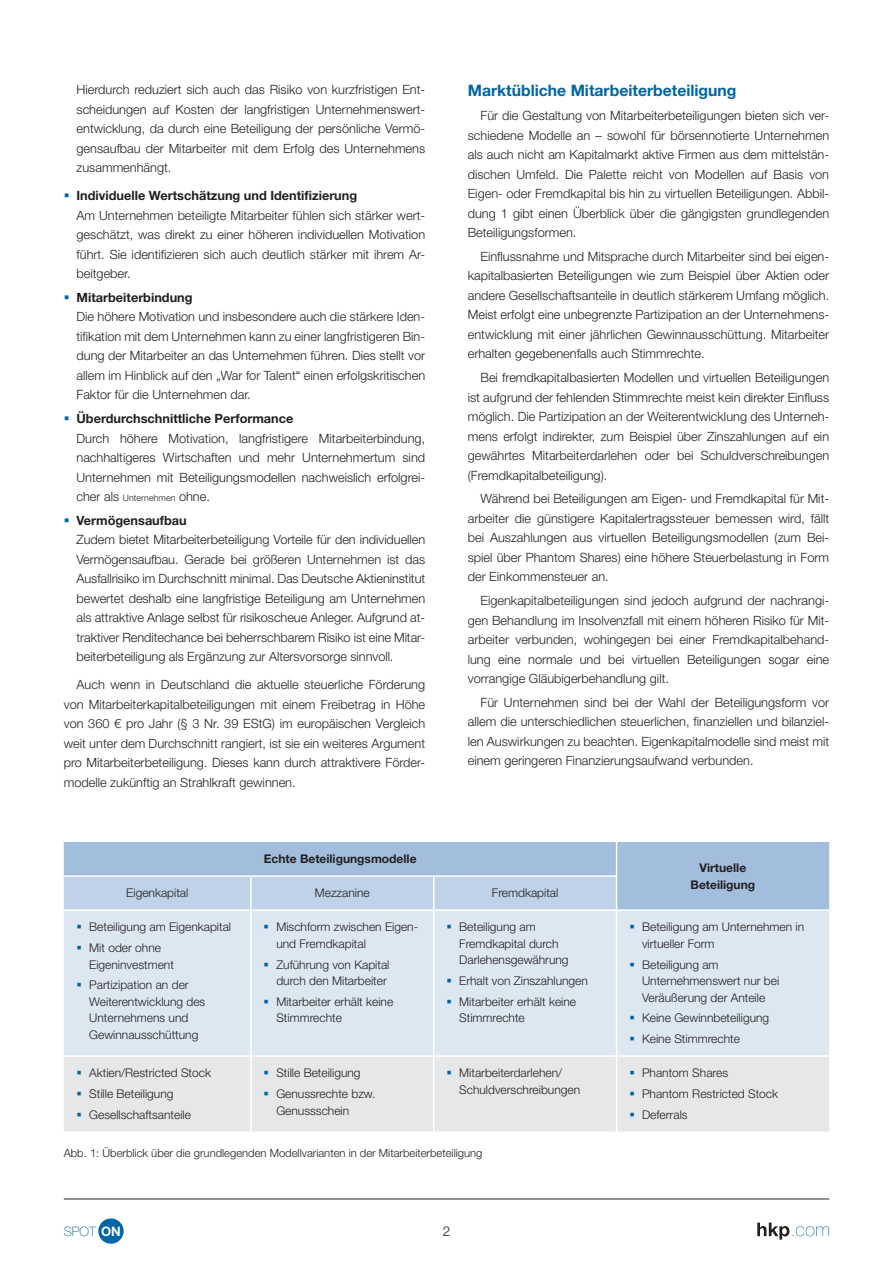
<style>
.page{position:relative;width:893px;height:1263px;background:#fff}
.page>*{position:absolute;margin:0;border:0;box-sizing:border-box;transform-origin:0 0}
.t1{font:700 15.75px "Helvetica Neue LT Std";color:#0065a4}
.t2{font:300 13.5px "Helvetica Neue LT Std";color:#231f20}
.t3{font:100 13.05px "Helvetica Neue LT Std";color:#0065a4}
.t4{font:300 12.75px/19.5px "Helvetica Neue LT Std";color:#231f20;text-align:justify}
.t5{font:700 12.75px "Helvetica Neue LT Std";color:#231f20}
.t6{font:300 12px/16.5px "Helvetica Neue LT Std";color:#231f20}
.t7{font:700 12px/16.5px "Helvetica Neue LT Std";color:#231f20;text-align:center}
.t8{font:300 11.25px "Helvetica Neue LT Std";color:#231f20}
.s1{font-size:9px}
.s2{font-weight:700;color:#fff}
</style>
<div class="page">
<svg style="left:757px;top:1222px;width:72px;height:17px"></svg>
<hr style="left:64px;top:1199px;width:765px;height:1px;background:#231f20">
<div style="left:98px;top:1218px;width:26px;height:26px;background:#0065a4;border-radius:50%"></div>
<div style="left:64px;top:842px;width:765px;height:67px;background:#a3bddd"></div>
<div style="left:64px;top:877px;width:552px;height:32px;background:#c0d2e8"></div>
<div style="left:64px;top:911px;width:765px;height:144px;background:#dde7f2"></div>
<div style="left:64px;top:1057px;width:765px;height:74px;background:#e6e7e9"></div>
<hr style="left:616px;top:842px;width:1px;height:33px;background:#fff">
<hr style="left:64px;top:875px;width:187px;height:2px;background:#fff">
<hr style="left:251px;top:875px;width:183px;height:2px;background:#fff">
<hr style="left:250px;top:877px;width:2px;height:32px;background:#fff">
<hr style="left:434px;top:875px;width:183px;height:2px;background:#fff">
<hr style="left:433px;top:877px;width:1px;height:32px;background:#fff">
<hr style="left:616px;top:877px;width:1px;height:32px;background:#fff">
<hr style="left:250px;top:911px;width:2px;height:144px;background:#fff">
<hr style="left:433px;top:911px;width:1px;height:144px;background:#fff">
<hr style="left:616px;top:911px;width:1px;height:144px;background:#fff">
<hr style="left:250px;top:1057px;width:2px;height:74px;background:#fff">
<hr style="left:433px;top:1057px;width:1px;height:74px;background:#fff">
<hr style="left:616px;top:1057px;width:1px;height:74px;background:#fff">
<svg style="left:78px;top:925px;width:3px;height:4px"></svg>
<svg style="left:78px;top:946px;width:3px;height:4px"></svg>
<svg style="left:78px;top:983px;width:3px;height:4px"></svg>
<svg style="left:265px;top:925px;width:3px;height:4px"></svg>
<svg style="left:265px;top:962px;width:3px;height:4px"></svg>
<svg style="left:447px;top:925px;width:4px;height:4px"></svg>
<svg style="left:447px;top:979px;width:4px;height:3px"></svg>
<svg style="left:447px;top:1000px;width:4px;height:3px"></svg>
<svg style="left:630px;top:925px;width:4px;height:4px"></svg>
<svg style="left:630px;top:962px;width:4px;height:4px"></svg>
<svg style="left:630px;top:1016px;width:4px;height:4px"></svg>
<svg style="left:630px;top:1037px;width:4px;height:3px"></svg>
<svg style="left:78px;top:1071px;width:3px;height:4px"></svg>
<svg style="left:78px;top:1112px;width:3px;height:4px"></svg>
<svg style="left:265px;top:1071px;width:3px;height:4px"></svg>
<svg style="left:447px;top:1071px;width:4px;height:4px"></svg>
<svg style="left:630px;top:1071px;width:4px;height:4px"></svg>
<svg style="left:630px;top:1092px;width:4px;height:3px"></svg>
<svg style="left:630px;top:1112px;width:4px;height:4px"></svg>
<p class="t4" style="left:77px;top:80px;width:350px">Hierdurch reduziert sich auch das Risiko von kurzfristigen Ent&shy;scheidungen auf Kosten der langfristigen Unternehmenswert&shy;entwicklung, da durch eine Beteiligung der persönliche Vermö&shy;gensaufbau der Mitarbeiter mit dem Erfolg des Unternehmens zusammenhängt.</p>
<p class="t5" style="left:77px;top:188px;width:282px">Individuelle Wertschätzung und Identifizierung</p>
<p class="t4" style="left:77px;top:205px;width:350px">Am Unternehmen beteiligte Mitarbeiter fühlen sich stärker wert&shy;geschätzt, was direkt zu einer höheren individuellen Motivation führt. Sie identifizieren sich auch deutlich stärker mit ihrem Ar&shy;beitgeber.</p>
<p class="t5" style="left:77px;top:289px;width:118px">Mitarbeiterbindung</p>
<p class="t4" style="left:77px;top:307px;width:350px">Die höhere Motivation und insbesondere auch die stärkere Iden&shy;tifikation mit dem Unternehmen kann zu einer langfristigeren Bin&shy;dung der Mitarbeiter an das Unternehmen führen. Dies stellt vor allem im Hinblick auf den „War for Talent“ einen erfolgskritischen Faktor für die Unternehmen dar.</p>
<p class="t5" style="left:76px;top:411px;width:218px">Überdurchschnittliche Performance</p>
<p class="t4" style="left:76px;top:428px;width:350px">Durch höhere Motivation, langfristigere Mitarbeiterbindung, nachhaltigeres Wirtschaften und mehr Unternehmertum sind Unternehmen mit Beteiligungsmodellen nachweislich erfolgrei&shy;cher als <span class="s1">Unternehmen</span> ohne.</p>
<p class="t5" style="left:77px;top:512px;width:112px">Vermögensaufbau</p>
<p class="t4" style="left:77px;top:530px;width:350px">Zudem bietet Mitarbeiterbeteiligung Vorteile für den individuellen Vermögensaufbau. Gerade bei größeren Unternehmen ist das Ausfallrisiko im Durchschnitt minimal. Das Deutsche Aktieninstitut bewertet deshalb eine langfristige Beteiligung am Unternehmen als attraktive Anlage selbst für risikoscheue Anleger. Aufgrund at&shy;traktiver Renditechance bei beherrschbarem Risiko ist eine Mitar&shy;beiterbeteiligung als Ergänzung zur Altersvorsorge sinnvoll.</p>
<p class="t4" style="left:64px;top:675px;width:363px;text-indent:13px">Auch wenn in Deutschland die aktuelle steuerliche Förderung von Mitarbeiterkapitalbeteiligungen mit einem Freibetrag in Höhe von 360 € pro Jahr (§ 3 Nr. 39 EStG) im europäischen Vergleich weit unter dem Durchschnitt rangiert, ist sie ein weiteres Argument pro Mitarbeiterbeteiligung. Dieses kann durch attraktivere Förder&shy;modelle zukünftig an Strahlkraft gewinnen.</p>
<p class="t1" style="left:468px;top:81px;width:270px">Marktübliche Mitarbeiterbeteiligung</p>
<p class="t4" style="left:468px;top:105px;width:363px;text-indent:13px">Für die Gestaltung von Mitarbeiterbeteiligungen bieten sich ver&shy;schiedene Modelle an – sowohl für börsennotierte Unternehmen als auch nicht am Kapitalmarkt aktive Firmen aus dem mittelstän&shy;dischen Umfeld. Die Palette reicht von Modellen auf Basis von Eigen- oder Fremdkapital bis hin zu virtuellen Beteiligungen. Abbil&shy;dung 1 gibt einen Überblick über die gängigsten grundlegenden Beteiligungsformen.</p>
<p class="t4" style="left:468px;top:246px;width:363px;text-indent:13px">Einflussnahme und Mitsprache durch Mitarbeiter sind bei eigen&shy;kapitalbasierten Beteiligungen wie zum Beispiel über Aktien oder andere Gesellschaftsanteile in deutlich stärkerem Umfang möglich.<br>Meist erfolgt eine unbegrenzte Partizipation an der Unternehmens&shy;entwicklung mit einer jährlichen Gewinnausschüttung. Mitarbeiter erhalten gegebenenfalls auch Stimmrechte.</p>
<p class="t4" style="left:468px;top:367px;width:363px;text-indent:13px">Bei fremdkapitalbasierten Modellen und virtuellen Beteiligungen ist aufgrund der fehlenden Stimmrechte meist kein direkter Einfluss möglich. Die Partizipation an der Weiterentwicklung des Unterneh&shy;mens erfolgt indirekter, zum Beispiel über Zinszahlungen auf ein gewährtes Mitarbeiterdarlehen oder bei Schuldverschreibungen (Fremdkapitalbeteiligung).</p>
<p class="t4" style="left:468px;top:489px;width:363px;text-indent:13px">Während bei Beteiligungen am Eigen- und Fremdkapital für Mit&shy;arbeiter die günstigere Kapitalertragssteuer bemessen wird, fällt bei Auszahlungen aus virtuellen Beteiligungsmodellen (zum Bei&shy;spiel über Phantom Shares) eine höhere Steuerbelastung in Form der Einkommensteuer an.</p>
<p class="t4" style="left:468px;top:590px;width:363px;text-indent:13px">Eigenkapitalbeteiligungen sind jedoch aufgrund der nachrangi&shy;gen Behandlung im Insolvenzfall mit einem höheren Risiko für Mit&shy;arbeiter verbunden, wohingegen bei einer Fremdkapitalbehand&shy;lung eine normale und bei virtuellen Beteiligungen sogar eine vorrangige Gläubigerbehandlung gilt.</p>
<p class="t4" style="left:468px;top:692px;width:363px;text-indent:13px">Für Unternehmen sind bei der Wahl der Beteiligungsform vor allem die unterschiedlichen steuerlichen, finanziellen und bilanziel&shy;len Auswirkungen zu beachten. Eigenkapitalmodelle sind meist mit einem geringeren Finanzierungsaufwand verbunden.</p>
<p class="t7" style="left:264px;top:850px;width:154px">Echte Beteiligungsmodelle</p>
<p class="t6" style="left:126px;top:885px;width:64px">Eigenkapital</p>
<p class="t6" style="left:315px;top:885px;width:56px">Mezzanine</p>
<p class="t6" style="left:492px;top:885px;width:68px">Fremdkapital</p>
<p class="t6" style="left:89px;top:916px;width:143px;line-height:20.7px">Beteiligung am Eigenkapital<br>Mit oder ohne</p>
<p class="t6" style="left:89px;top:954px;width:101px;line-height:20.7px">Eigeninvestment<br>Partizipation an der</p>
<p class="t6" style="left:89px;top:993px;width:118px">Weiterentwicklung des<br>Unternehmens und<br>Gewinnausschüttung</p>
<p class="t6" style="left:459px;top:919px;width:111px">Beteiligung am<br>Fremdkapital durch<br>Darlehensgewährung</p>
<p class="t6" style="left:459px;top:970px;width:130px;line-height:20.7px">Erhalt von Zinszahlungen<br>Mitarbeiter erhält keine</p>
<p class="t6" style="left:459px;top:1010px;width:67px">Stimmrechte</p>
<p class="t6" style="left:276px;top:919px;width:143px">Mischform zwischen Eigen&shy;und Fremdkapital</p>
<p class="t6" style="left:276px;top:956px;width:115px">Zuführung von Kapital durch den Mitarbeiter</p>
<p class="t6" style="left:276px;top:993px;width:118px">Mitarbeiter erhält keine<br>Stimmrechte</p>
<p class="t7" style="left:691px;top:859px;width:66px">Virtuelle<br>Beteiligung</p>
<p class="t6" style="left:642px;top:919px;width:164px">Beteiligung am Unternehmen in virtueller Form</p>
<p class="t6" style="left:642px;top:956px;width:139px">Beteiligung am<br>Unternehmenswert nur bei<br>Veräußerung der Anteile</p>
<p class="t6" style="left:642px;top:1007px;width:129px;line-height:20.7px">Keine Gewinnbeteiligung<br>Keine Stimmrechte</p>
<p class="t6" style="left:89px;top:1062px;width:123px;line-height:20.7px">Aktien/Restricted Stock<br>Stille Beteiligung<br>Gesellschaftsanteile</p>
<p class="t6" style="left:276px;top:1062px;width:101px;line-height:20.7px">Stille Beteiligung<br>Genussrechte bzw.</p>
<p class="t6" style="left:276px;top:1102px;width:74px">Genussschein</p>
<p class="t6" style="left:459px;top:1064px;width:122px">Mitarbeiterdarlehen/<br>Schuldverschreibungen</p>
<p class="t6" style="left:642px;top:1062px;width:138px;line-height:20.7px">Phantom Shares<br>Phantom Restricted Stock<br>Deferrals</p>
<p class="t8" style="left:64px;top:1146px;width:420px">Abb. 1: Überblick über die grundlegenden Modellvarianten in der Mitarbeiterbeteiligung</p>
<p class="t3" style="left:64px;top:1223px;width:59px">SPOT <span class="s2">ON</span></p>
<p class="t2" style="left:443px;top:1223px;width:9px">2</p>
</div>
